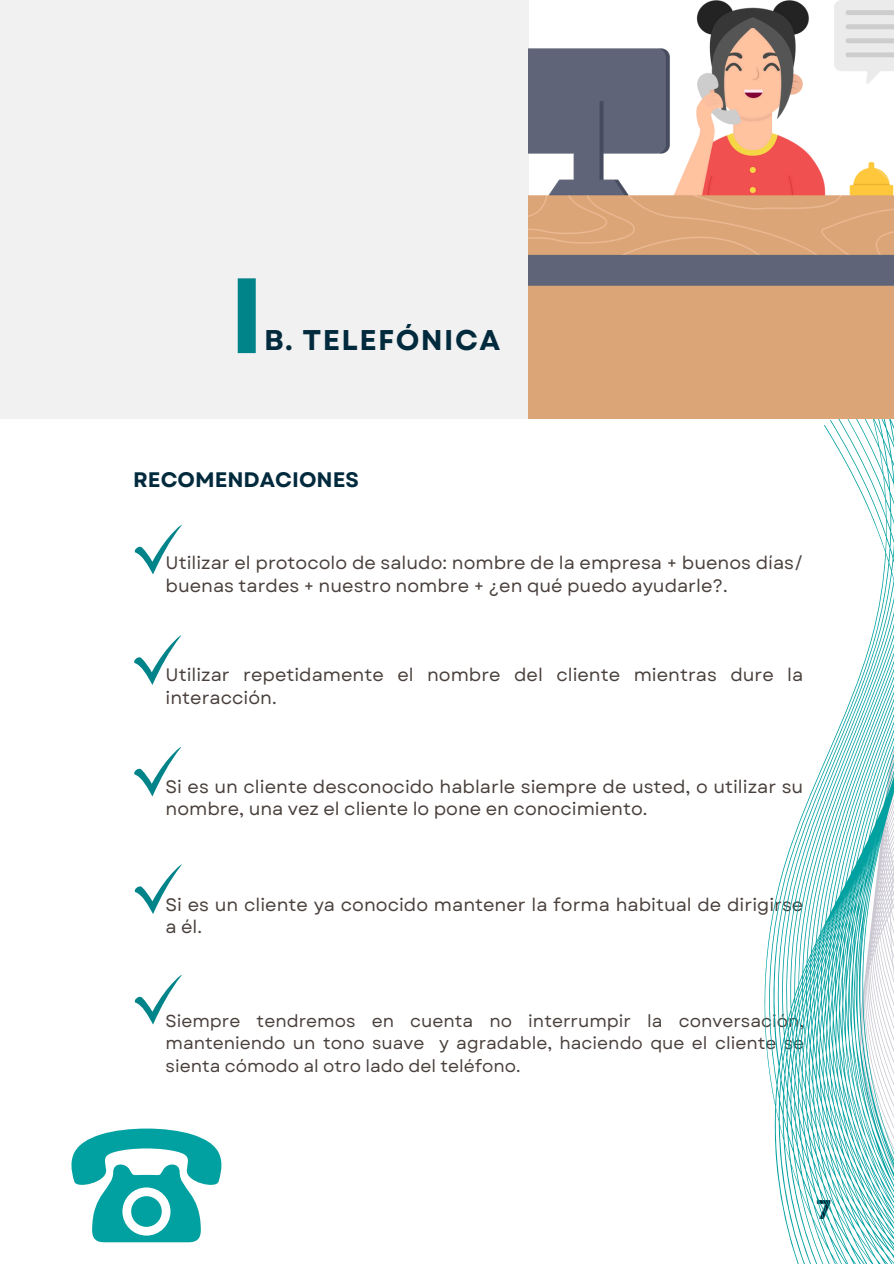
<style>
.page{position:relative;width:894px;height:1264px;background:#fff}
.page>*{position:absolute;margin:0;border:0;box-sizing:border-box;transform-origin:0 0}
.t1{font:700 28.5px "Garet";letter-spacing:.05em;color:#022a3d}
.t2{font:700 27px "Garet";color:#022a3d}
.t3{font:700 21px "Garet";color:#022a3d}
.t4{font:18px/22.5px "Garet";color:#49403c}
.t5{font:17.25px/22.5px "Garet";color:#49403c;text-align:justify}
</style>
<div class="page">
<svg style="left:71px;top:1128px;width:151px;height:114px"></svg>
<svg style="left:134px;top:524px;width:48px;height:50px"></svg>
<svg style="left:134px;top:635px;width:48px;height:49px"></svg>
<svg style="left:134px;top:747px;width:48px;height:49px"></svg>
<svg style="left:134px;top:864px;width:48px;height:49px"></svg>
<svg style="left:134px;top:975px;width:48px;height:49px"></svg>
<svg style="left:503px;top:418px;width:390px;height:845px"></svg>
<div style="left:0;top:0;width:528px;height:418px;background:#f1f1f2"></div>
<img style="left:528px;top:0;width:365px;height:418px">
<div style="left:238px;top:278px;width:18px;height:75px;background:#008389"></div>
<p class="t1" style="left:264px;top:319px;width:237px">B. TELEFÓNICA</p>
<p class="t3" style="left:133px;top:464px;width:227px">RECOMENDACIONES</p>
<p class="t4" style="left:165px;top:551px;width:639px">Utilizar el protocolo de saludo: nombre de la empresa + buenos días/ buenas tardes + nuestro nombre + ¿en qué puedo ayudarle?.</p>
<p class="t4" style="left:165px;top:663px;width:639px">Utilizar repetidamente el nombre del cliente mientras dure la interacción.</p>
<p class="t4" style="left:165px;top:775px;width:639px">Si es un cliente desconocido hablarle siempre de usted, o utilizar su nombre, una vez el cliente lo pone en conocimiento.</p>
<h1 class="t4" style="left:165px;top:893px;width:639px">Si es un cliente ya conocido mantener la forma habitual de dirigirse a él.</h1>
<p class="t5" style="left:165px;top:1009px;width:640px">Siempre tendremos en cuenta no interrumpir la conversación, manteniendo un tono suave y agradable, haciendo que el cliente se sienta cómodo al otro lado del teléfono.</p>
<h2 class="t2" style="left:815px;top:1189px;width:17px">7</h2>
</div>
